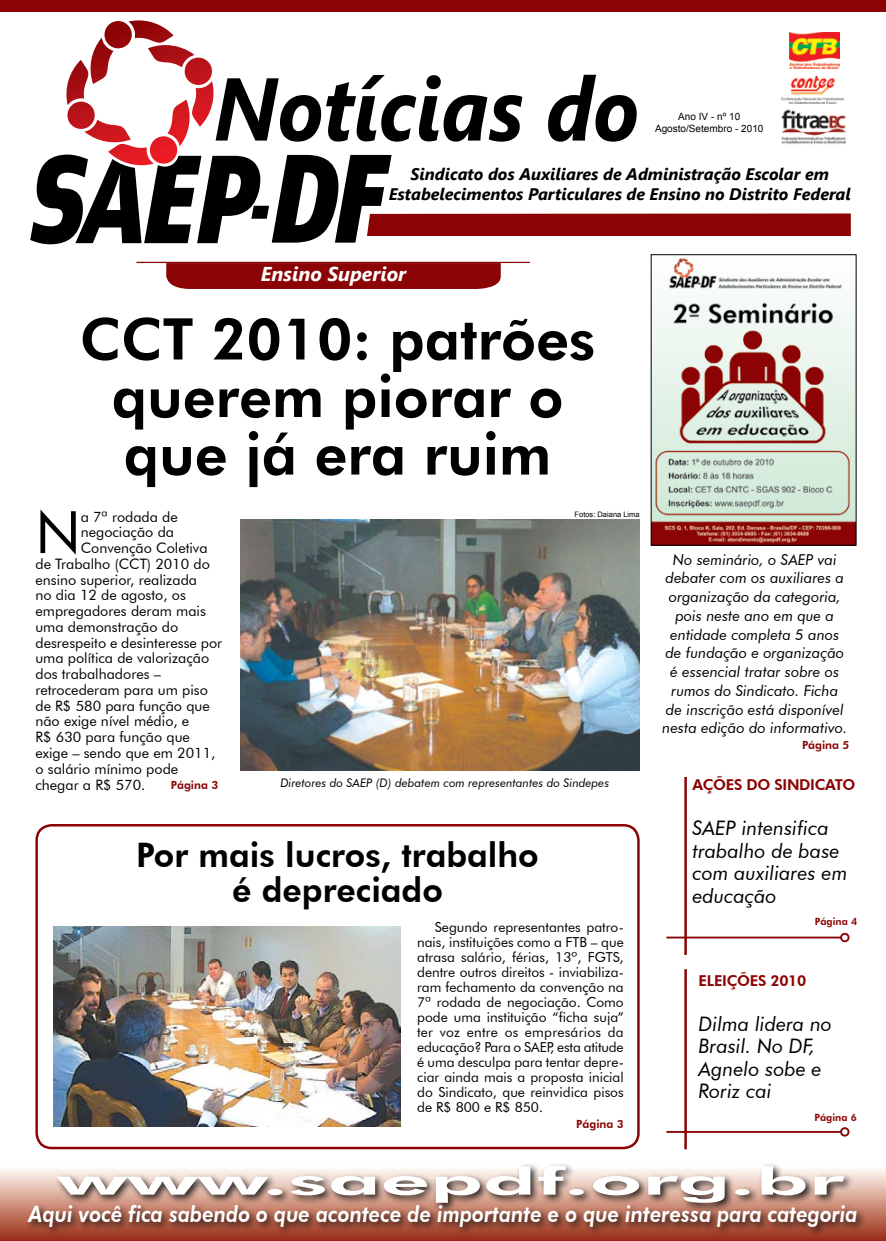
<style>
.page{position:relative;width:886px;height:1241px;background:#fff}
.page>*{position:absolute;margin:0;border:0;box-sizing:border-box;transform-origin:0 0}
.t1{font:italic 700 88.88px "Segoe UI";color:#000;scale:.9 1}
.t2{font:58.5px "Futura BT";color:#000}
.t3{font:800 57.5px/57.5px "Futura BT";color:#000;text-align:center}
.t4{font:800 37.5px "Futura BT";color:#fff;scale:2.3 1}
.t5{font:800 33.75px/35px "Futura BT";color:#000;text-align:center}
.t6{font:italic 800 22.5px "Futura BT";color:#fff;scale:.9 1}
.t7{font:italic 20px/22.5px "Futura BT";color:#000}
.t8{font:italic 700 20px "Segoe UI";color:#fff}
.t9{font:italic 700 16.75px/20px "Segoe UI";color:#000;text-align:center}
.t10{font:italic 15px/18.8px "Futura BT";color:#000;text-align:center}
.t11{font:800 15px "Futura BT";letter-spacing:-.02em;color:#8b0304}
.t12{font:14.38px "Futura BT";color:#000}
.t13{font:13.75px/15px "Futura BT";color:#000;text-align:justify}
.t14{font:italic 11.88px "Futura BT";color:#000}
.t15{font:800 11.25px "Futura BT";color:#8b0304}
.t16{font:10px/12px "Arial";color:#000;text-align:center}
.t17{font:800 10px "Futura BT";color:#8b0304}
.t18{font:7.5px "Arial";color:#000}
</style>
<div class="page">
<div style="left:0;top:1165px;width:886px;height:75px;background:linear-gradient(to bottom,#fffffd,#9c2e13)"></div>
<div style="left:24px;top:1162px;width:862px;height:78px;background:#000;opacity:.8"></div>
<svg style="left:30px;top:20px;width:821px;height:224px"></svg>
<div style="left:0;top:0;width:886px;height:11px;background:#8b0304"></div>
<img style="left:781px;top:76px;width:63px;height:27px">
<img style="left:789px;top:32px;width:50px;height:37px">
<img style="left:779px;top:107px;width:70px;height:39px">
<div style="left:166px;top:263px;width:335px;height:26px;background:#8b0304"></div>
<hr style="left:684px;top:776px;width:3px;height:178px;background:#8b0304">
<hr style="left:666px;top:936px;width:175px;height:2px;background:#8b0304">
<div style="left:840px;top:932px;width:9px;height:10px;border:2px solid #8b0304;border-radius:50%"></div>
<hr style="left:684px;top:969px;width:3px;height:179px;background:#8b0304">
<hr style="left:666px;top:1130px;width:175px;height:2px;background:#8b0304">
<div style="left:840px;top:1126px;width:9px;height:10px;border:2px solid #8b0304;border-radius:50%"></div>
<hr style="left:136px;top:262px;width:394px;height:1px;background:#8b0304">
<img style="left:53px;top:926px;width:347px;height:200px">
<img style="left:240px;top:519px;width:400px;height:251px">
<img style="left:653px;top:258px;width:201px;height:285px">
<div style="left:35px;top:823px;width:605px;height:325px;border:2px solid #8b0304;border-radius:15px"></div>
<h1 class="t1" style="left:214px;top:45px;width:474px">Notícias do</h1>
<p class="t9" style="left:389px;top:163px;width:463px">Sindicato dos Auxiliares de Administração Escolar em<br>Estabelecimentos Particulares de Ensino no Distrito Federal</p>
<p class="t16" style="left:655px;top:111px;width:110px">Ano IV - nº 10<br>Agosto/Setembro - 2010</p>
<h3 class="t8" style="left:261px;top:259px;width:147px">Ensino Superior</h3>
<h3 class="t3" style="left:80px;top:310px;width:517px">CCT 2010: patrões querem piorar o que já era ruim</h3>
<h2 class="t2" style="left:35px;top:496px;width:47px">N</h2>
<p class="t12" style="left:81px;top:507px;width:99px">a 7ª rodada de</p>
<p class="t12" style="left:81px;top:523px;width:95px">negociação da</p>
<p class="t12" style="left:81px;top:539px;width:128px">Convenção Coletiva</p>
<p class="t12" style="left:35px;top:555px;width:176px">de Trabalho (CCT) 2010 do</p>
<p class="t12" style="left:35px;top:570px;width:163px">ensino superior, realizada</p>
<p class="t12" style="left:35px;top:586px;width:152px">no dia 12 de agosto, os</p>
<p class="t12" style="left:35px;top:602px;width:172px">empregadores deram mais</p>
<p class="t12" style="left:35px;top:618px;width:144px">uma demonstração do</p>
<p class="t12" style="left:35px;top:633px;width:188px">desrespeito e desinteresse por</p>
<p class="t12" style="left:35px;top:649px;width:175px">uma política de valorização</p>
<p class="t12" style="left:35px;top:665px;width:127px">dos trabalhadores –</p>
<p class="t12" style="left:35px;top:681px;width:174px">retrocederam para um piso</p>
<p class="t12" style="left:35px;top:696px;width:176px">de R$ 580 para função que</p>
<p class="t12" style="left:35px;top:712px;width:155px">não exige nível médio, e</p>
<p class="t12" style="left:35px;top:728px;width:156px">R$ 630 para função que</p>
<p class="t12" style="left:35px;top:744px;width:181px">exige – sendo que em 2011,</p>
<p class="t12" style="left:35px;top:759px;width:144px">o salário mínimo pode</p>
<p class="t12" style="left:35px;top:775px;width:112px">chegar a R$ 570.</p>
<p class="t15" style="left:171px;top:778px;width:49px">Página 3</p>
<p class="t18" style="left:575px;top:509px;width:67px">Fotos: Daiana Lima</p>
<p class="t14" style="left:280px;top:775px;width:330px">Diretores do SAEP (D) debatem com representantes do Sindepes</p>
<h3 class="t5" style="left:136px;top:837px;width:404px">Por mais lucros, trabalho é depreciado</h3>
<p class="t13" style="left:417px;top:919px;width:208px;text-indent:18px">Segundo representantes patro&shy;nais, instituições como a FTB – que atrasa salário, férias, 13º, FGTS, dentre outros direitos - inviabiliza&shy;ram fechamento da convenção na 7ª rodada de negociação. Como pode uma instituição “ficha suja” ter voz entre os empresários da educação? Para o SAEP, esta atitude é uma desculpa para tentar depre&shy;ciar ainda mais a proposta inicial do Sindicato, que reinvidica pisos de R$ 800 e R$ 850.</p>
<p class="t15" style="left:576px;top:1116px;width:49px">Página 3</p>
<p class="t10" style="left:662px;top:549px;width:187px">No seminário, o SAEP vai debater com os auxiliares a organização da categoria, pois neste ano em que a entidade completa 5 anos de fundação e organização é essencial tratar sobre os rumos do Sindicato. Ficha de inscrição está disponível nesta edição do informativo.</p>
<p class="t15" style="left:802px;top:738px;width:49px">Página 5</p>
<p class="t11" style="left:692px;top:775px;width:164px">AÇÕES DO SINDICATO</p>
<h3 class="t7" style="left:692px;top:816px;width:156px">SAEP intensifica trabalho de base com auxiliares em educação</h3>
<p class="t17" style="left:815px;top:915px;width:44px">Página 4</p>
<p class="t11" style="left:699px;top:971px;width:109px">ELEIÇÕES 2010</p>
<h3 class="t7" style="left:699px;top:1012px;width:135px">Dilma lidera no<br>Brasil. No DF,<br>Agnelo sobe e<br>Roriz cai</h3>
<p class="t17" style="left:814px;top:1111px;width:44px">Página 6</p>
<h3 class="t4" style="left:57px;top:1158px;width:344px">www.saepdf.org.br</h3>
<h3 class="t6" style="left:28px;top:1199px;width:923px">Aqui você fica sabendo o que acontece de importante e o que interessa para categoria</h3>
</div>
